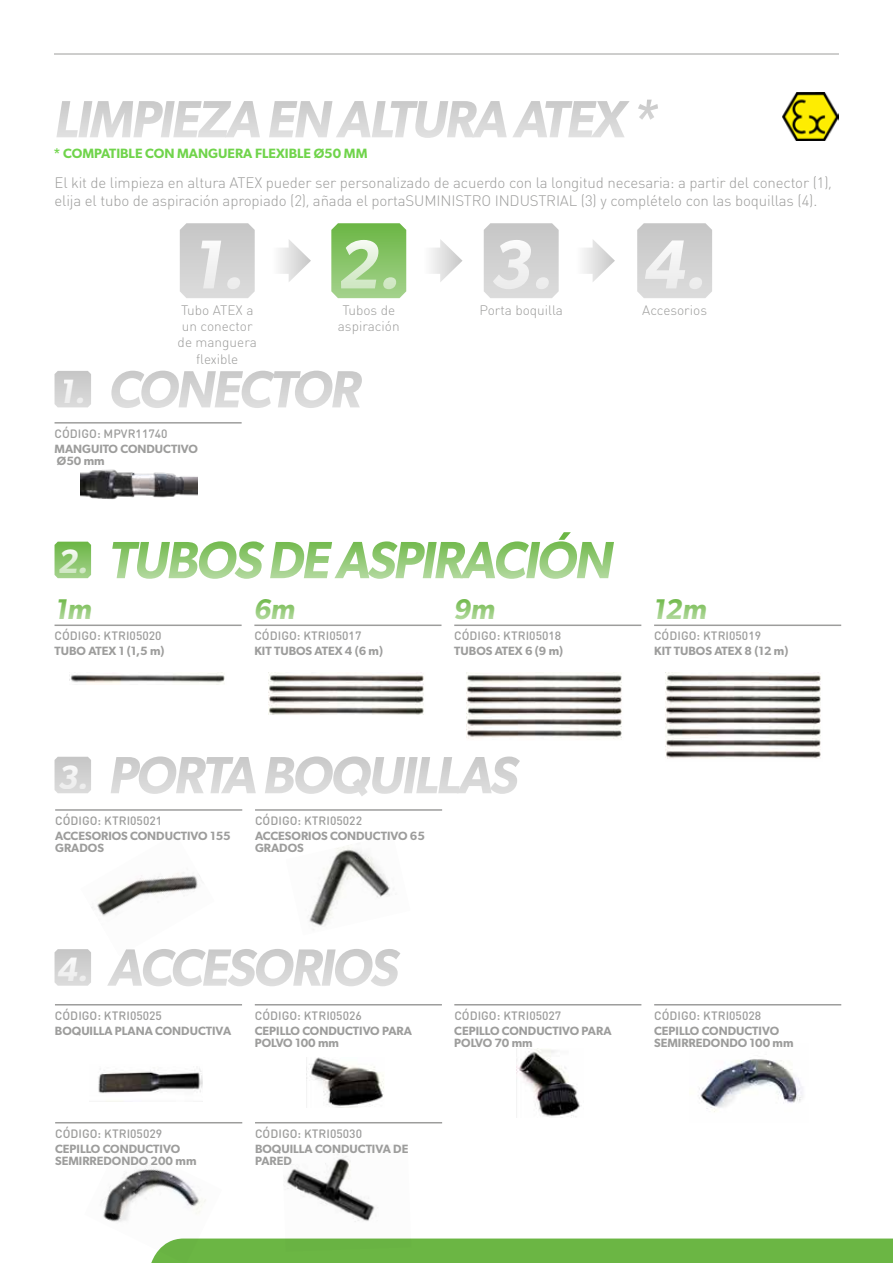
<style>
.page{position:relative;width:893px;height:1263px;background:#fff}
.page>*{position:absolute;margin:0;border:0;box-sizing:border-box;transform-origin:0 0}
.t1{font:italic 600 69.3px "Gibson";color:#fff}
.t2{font:italic 600 52.5px "Gibson";letter-spacing:-.04em;color:#c6c6c6}
.t3{font:italic 600 52.5px "Gibson";letter-spacing:-.04em;color:#6bb644}
.t4{font:italic 600 28.5px "Gibson";color:#6bb644}
.t5{font:300 15px/18px "DIN Round Pro";letter-spacing:-.01em;color:#9d9d9c}
.t6{font:300 13.65px/16.4px "DIN Round Pro";color:#9d9d9c;text-align:center}
.t7{font:600 13.5px "Gibson";color:#70d44b}
.t8{font:600 12px/12px "Gibson";color:#9d9d9c}
.t9{font:500 12px "DIN Round Pro";letter-spacing:.005em;color:#9d9d9c}
.s1{font-size:33.75px;color:#fff}
</style>
<div class="page">
<div style="left:222px;top:1238px;width:671px;height:25px;background:#6bb644"></div>
<hr style="left:54px;top:54px;width:785px;height:1px;background:#9d9d9c">
<img style="left:782px;top:92px;width:57px;height:49px">
<svg style="left:279px;top:240px;width:32px;height:42px"></svg>
<svg style="left:431px;top:239px;width:31px;height:43px"></svg>
<svg style="left:583px;top:240px;width:32px;height:42px"></svg>
<svg style="left:180px;top:223px;width:75px;height:75px;background:#d1d1d1"></svg>
<svg style="left:331px;top:223px;width:75px;height:75px;background:#8ac56b"></svg>
<svg style="left:484px;top:223px;width:75px;height:75px;background:#d1d1d1"></svg>
<svg style="left:637px;top:223px;width:75px;height:75px;background:#d1d1d1"></svg>
<hr style="left:55px;top:422px;width:187px;height:2px;background:#9d9d9c">
<svg style="left:55px;top:371px;width:36px;height:36px"></svg>
<img style="left:308px;top:845px;width:82px;height:85px">
<img style="left:92px;top:872px;width:108px;height:44px">
<hr style="left:55px;top:809px;width:187px;height:2px;background:#9d9d9c">
<hr style="left:255px;top:809px;width:187px;height:2px;background:#9d9d9c">
<svg style="left:55px;top:757px;width:36px;height:36px"></svg>
<img style="left:282px;top:1154px;width:129px;height:97px">
<img style="left:101px;top:1167px;width:121px;height:96px">
<hr style="left:454px;top:1004px;width:187px;height:1px;background:#9d9d9c">
<hr style="left:654px;top:1004px;width:187px;height:1px;background:#9d9d9c">
<hr style="left:55px;top:1004px;width:187px;height:1px;background:#9d9d9c">
<hr style="left:255px;top:1004px;width:187px;height:1px;background:#9d9d9c">
<hr style="left:55px;top:1122px;width:187px;height:1px;background:#9d9d9c">
<hr style="left:255px;top:1122px;width:187px;height:1px;background:#9d9d9c">
<img style="left:98px;top:1069px;width:105px;height:24px">
<img style="left:517px;top:1048px;width:63px;height:69px">
<img style="left:699px;top:1059px;width:104px;height:53px">
<img style="left:309px;top:1057px;width:75px;height:51px">
<svg style="left:55px;top:949px;width:36px;height:37px"></svg>
<img style="left:467px;top:674px;width:155px;height:66px">
<img style="left:665px;top:673px;width:156px;height:86px">
<img style="left:69px;top:673px;width:156px;height:10px">
<img style="left:268px;top:673px;width:156px;height:41px">
<hr style="left:55px;top:624px;width:187px;height:2px;background:#9d9d9c">
<hr style="left:254px;top:624px;width:187px;height:2px;background:#9d9d9c">
<hr style="left:454px;top:624px;width:187px;height:2px;background:#9d9d9c">
<hr style="left:654px;top:624px;width:187px;height:2px;background:#9d9d9c">
<svg style="left:55px;top:542px;width:36px;height:36px"></svg>
<img style="left:80px;top:469px;width:117px;height:31px">
<h2 class="t2" style="left:54px;top:88px;width:605px">LIMPIEZA EN ALTURA ATEX *</h2>
<p class="t7" style="left:53px;top:146px;width:315px">* COMPATIBLE CON MANGUERA FLEXIBLE Ø50 MM</p>
<p class="t5" style="left:55px;top:173px;width:779px">El kit de limpieza en altura ATEX pueder ser personalizado de acuerdo con la longitud necesaria: a partir del conector (1), elija el tubo de aspiración apropiado (2), añada el portaSUMINISTRO INDUSTRIAL (3) y complételo con las boquillas (4).</p>
<h1 class="t1" style="left:192px;top:223px;width:211px">1. 2.</h1>
<h1 class="t1" style="left:490px;top:223px;width:219px">3. 4.</h1>
<p class="t6" style="left:178px;top:301px;width:81px">Tubo ATEX a un conector de manguera flexible</p>
<p class="t6" style="left:338px;top:301px;width:63px">Tubos de aspiración</p>
<p class="t6" style="left:479px;top:301px;width:85px">Porta boquilla</p>
<p class="t6" style="left:642px;top:301px;width:66px">Accesorios</p>
<h2 class="t2" style="left:60px;top:358px;width:302px"><span class="s1">1.</span> CONECTOR</h2>
<p class="t9" style="left:55px;top:425px;width:115px">CÓDIGO: MPVR11740</p>
<p class="t8" style="left:55px;top:442px;width:145px">MANGUITO CONDUCTIVO<br>Ø50 mm</p>
<h2 class="t3" style="left:57px;top:529px;width:557px"><span class="s1">2.</span> TUBOS DE ASPIRACIÓN</h2>
<h3 class="t4" style="left:55px;top:592px;width:39px">1m</h3>
<h3 class="t4" style="left:253px;top:592px;width:43px">6m</h3>
<h3 class="t4" style="left:453px;top:592px;width:43px">9m</h3>
<h3 class="t4" style="left:652px;top:592px;width:56px">12m</h3>
<p class="t9" style="left:55px;top:628px;width:109px">CÓDIGO: KTRI05020</p>
<p class="t9" style="left:254px;top:628px;width:109px">CÓDIGO: KTRI05017</p>
<p class="t9" style="left:454px;top:628px;width:109px">CÓDIGO: KTRI05018</p>
<p class="t9" style="left:654px;top:628px;width:109px">CÓDIGO: KTRI05019</p>
<p class="t8" style="left:55px;top:645px;width:112px">TUBO ATEX 1 (1,5 m)</p>
<p class="t8" style="left:254px;top:645px;width:130px">KIT TUBOS ATEX 4 (6 m)</p>
<p class="t8" style="left:454px;top:645px;width:111px">TUBOS ATEX 6 (9 m)</p>
<p class="t8" style="left:654px;top:645px;width:136px">KIT TUBOS ATEX 8 (12 m)</p>
<h2 class="t2" style="left:57px;top:744px;width:462px"><span class="s1">3.</span> PORTA BOQUILLAS</h2>
<p class="t9" style="left:55px;top:812px;width:109px">CÓDIGO: KTRI05021</p>
<p class="t9" style="left:255px;top:812px;width:109px">CÓDIGO: KTRI05022</p>
<p class="t8" style="left:55px;top:829px;width:177px">ACCESORIOS CONDUCTIVO 155<br>GRADOS</p>
<p class="t8" style="left:255px;top:829px;width:171px">ACCESORIOS CONDUCTIVO 65<br>GRADOS</p>
<h2 class="t2" style="left:57px;top:936px;width:342px"><span class="s1">4.</span> ACCESORIOS</h2>
<p class="t9" style="left:55px;top:1007px;width:109px">CÓDIGO: KTRI05025</p>
<p class="t9" style="left:255px;top:1007px;width:109px">CÓDIGO: KTRI05026</p>
<p class="t9" style="left:454px;top:1007px;width:109px">CÓDIGO: KTRI05027</p>
<p class="t9" style="left:654px;top:1007px;width:109px">CÓDIGO: KTRI05028</p>
<p class="t8" style="left:55px;top:1024px;width:178px">BOQUILLA PLANA CONDUCTIVA</p>
<p class="t8" style="left:255px;top:1024px;width:159px">CEPILLO CONDUCTIVO PARA<br>POLVO 100 mm</p>
<p class="t8" style="left:454px;top:1024px;width:159px">CEPILLO CONDUCTIVO PARA<br>POLVO 70 mm</p>
<p class="t8" style="left:654px;top:1024px;width:141px">CEPILLO CONDUCTIVO<br>SEMIRREDONDO 100 mm</p>
<p class="t9" style="left:55px;top:1125px;width:109px">CÓDIGO: KTRI05029</p>
<p class="t9" style="left:255px;top:1125px;width:109px">CÓDIGO: KTRI05030</p>
<p class="t8" style="left:55px;top:1142px;width:143px">CEPILLO CONDUCTIVO<br>SEMIRREDONDO 200 mm</p>
<p class="t8" style="left:255px;top:1142px;width:155px">BOQUILLA CONDUCTIVA DE<br>PARED</p>
</div>
